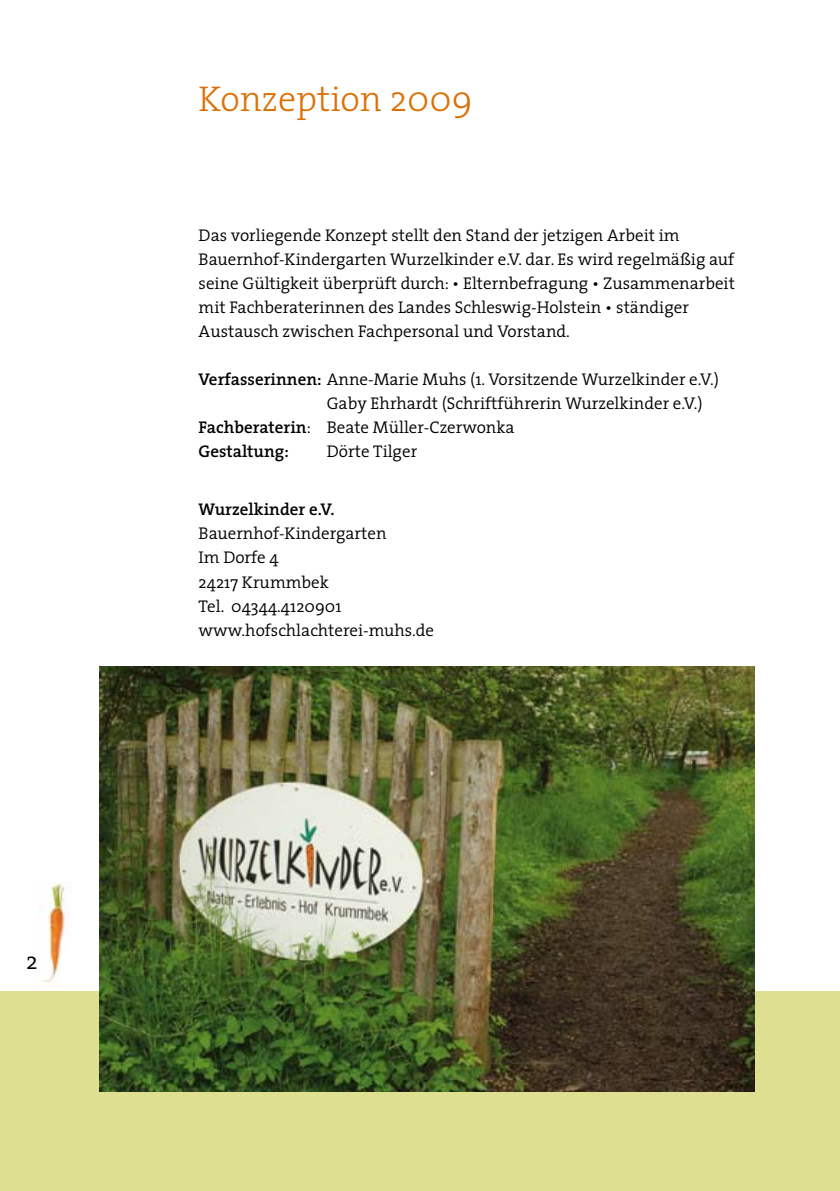
<style>
.page{position:relative;width:840px;height:1191px;background:#fff}
.page>*{position:absolute;margin:0;border:0;box-sizing:border-box;transform-origin:0 0}
.t1{font:300 36px "The Serif";color:#db7006}
.t2{font:300 24px "The Serif";color:#000}
.t3{font:300 17px/24px "The Serif";color:#000}
.t4{font:600 17px "The Serif";color:#000}
.s1{font-weight:600}
</style>
<div class="page">
<div style="left:0;top:991px;width:839px;height:200px;background:#dfdf92"></div>
<img style="left:42px;top:882px;width:30px;height:103px">
<img style="left:99px;top:666px;width:655px;height:425px">
<h2 class="t2" style="left:26px;top:941px;width:13px">2</h2>
<h1 class="t1" style="left:198px;top:70px;width:275px">Konzeption 2009</h1>
<p class="t3" style="left:198px;top:223px;width:537px">Das vorliegende Konzept stellt den Stand der jetzigen Arbeit im Bauernhof-Kindergarten Wurzelkinder e.V. dar. Es wird regelmäßig auf seine Gültigkeit überprüft durch: • Elternbefragung • Zusammenarbeit mit Fachberaterinnen des Landes Schleswig-Holstein • ständiger Austausch zwischen Fachpersonal und Vorstand.</p>
<p class="t3" style="left:198px;top:367px;width:521px"><span class="s1">Verfasserinnen:</span> Anne-Marie Muhs (1. Vorsitzende Wurzelkinder e.V.)</p>
<p class="t3" style="left:326px;top:391px;width:377px">Gaby Ehrhardt (Schriftführerin Wurzelkinder e.V.)</p>
<p class="t3" style="left:198px;top:415px;width:317px"><span class="s1">Fachberaterin</span>: Beate Müller-Czerwonka</p>
<p class="t4" style="left:198px;top:437px;width:92px">Gestaltung:</p>
<p class="t3" style="left:326px;top:439px;width:92px">Dörte Tilger</p>
<p class="t4" style="left:198px;top:495px;width:137px">Wurzelkinder e.V.</p>
<p class="t3" style="left:198px;top:521px;width:237px">Bauernhof-Kindergarten<br>Im Dorfe 4<br>24217 Krummbek<br>Tel. 04344.4120901 www.hofschlachterei-muhs.de</p>
</div>
